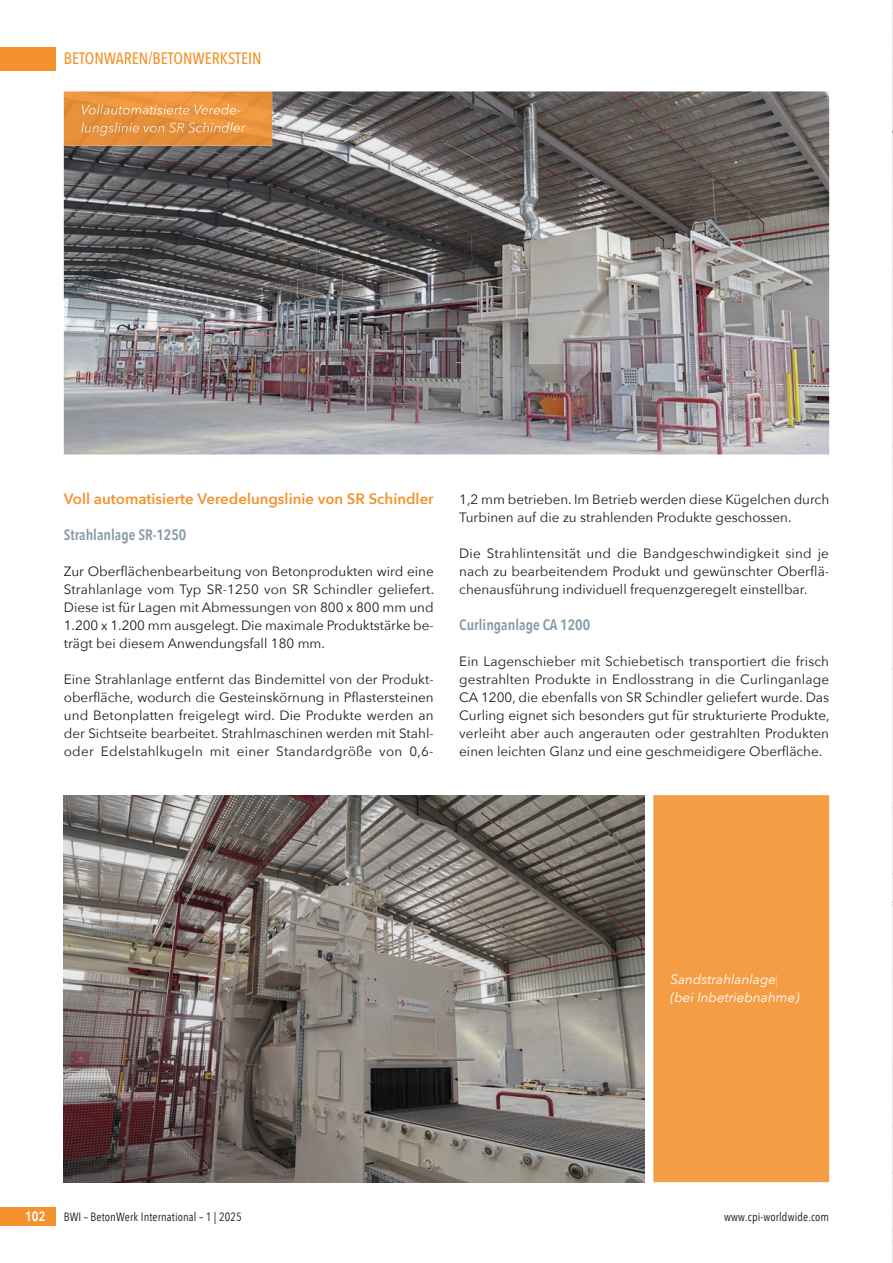
<style>
.page{position:relative;width:893px;height:1263px;background:#fff}
.page>*{position:absolute;margin:0;border:0;box-sizing:border-box;transform-origin:0 0}
.t1{font:500 16.5px "Avenir Next Condensed";color:#f3922e}
.t2{font:600 15px "Avenir Next";color:#f3922e}
.t3{font:600 15px "Avenir Next Condensed";color:#869aa6}
.t4{font:13.5px/18px "Avenir Next";color:#1d1d1b;text-align:justify}
.t5{font:italic 13.5px/18px "Avenir Next";color:#fff}
.t6{font:600 13.5px "Avenir Next Condensed";color:#fff}
.t7{font:12px "Avenir Next Condensed";letter-spacing:.01em;color:#1d1d1b}
</style>
<div class="page">
<div style="left:0;top:47px;width:55px;height:23px;background:#f3922e"></div>
<div style="left:0;top:1208px;width:55px;height:18px;background:#f3922e"></div>
<img style="left:64px;top:91px;width:765px;height:363px">
<div style="left:653px;top:795px;width:176px;height:387px;background:#f59d44"></div>
<div style="left:671px;top:974px;width:105px;height:14px;background:#f59d44"></div>
<div style="left:671px;top:992px;width:128px;height:13px;background:#f59d44"></div>
<img style="left:64px;top:91px;width:208px;height:55px">
<img style="left:82px;top:104px;width:159px;height:11px">
<img style="left:81px;top:122px;width:165px;height:14px">
<img style="left:64px;top:795px;width:580px;height:387px">
<img style="left:892px;top:1px;width:1px;height:1261px">
<p class="t1" style="left:64px;top:49px;width:199px">BETONWAREN/BETONWERKSTEIN</p>
<p class="t2" style="left:64px;top:486px;width:371px">Voll automatisierte Veredelungslinie von SR Schindler</p>
<p class="t3" style="left:64px;top:522px;width:124px">Strahlanlage SR-1250</p>
<p class="t4" style="left:64px;top:562px;width:372px">Zur Oberflächenbearbeitung von Betonprodukten wird eine Strahlanlage vom Typ SR-1250 von SR Schindler geliefert.<br>Diese ist für Lagen mit Abmessungen von 800 x 800 mm und 1.200 x 1.200 mm ausgelegt. Die maximale Produktstärke be&shy;trägt bei diesem Anwendungsfall 180 mm.</p>
<p class="t4" style="left:64px;top:670px;width:371px">Eine Strahlanlage entfernt das Bindemittel von der Produkt&shy;oberfläche, wodurch die Gesteinskörnung in Pflastersteinen und Betonplatten freigelegt wird. Die Produkte werden an der Sichtseite bearbeitet. Strahlmaschinen werden mit Stahl&shy;oder Edelstahlkugeln mit einer Standardgröße von 0,6-</p>
<p class="t4" style="left:459px;top:490px;width:371px">1,2 mm betrieben. Im Betrieb werden diese Kügelchen durch<br>Turbinen auf die zu strahlenden Produkte geschossen.</p>
<p class="t4" style="left:459px;top:544px;width:371px">Die Strahlintensität und die Bandgeschwindigkeit sind je nach zu bearbeitendem Produkt und gewünschter Oberflä&shy;chenausführung individuell frequenzgeregelt einstellbar.</p>
<p class="t3" style="left:459px;top:612px;width:132px">Curlinganlage CA 1200</p>
<p class="t4" style="left:459px;top:652px;width:372px">Ein Lagenschieber mit Schiebetisch transportiert die frisch gestrahlten Produkte in Endlosstrang in die Curlinganlage CA 1200, die ebenfalls von SR Schindler geliefert wurde. Das Curling eignet sich besonders gut für strukturierte Produkte, verleiht aber auch angerauten oder gestrahlten Produkten einen leichten Glanz und eine geschmeidigere Oberfläche.</p>
<p class="t5" style="left:670px;top:970px;width:130px">Sandstrahlanlage (bei Inbetriebnahme)</p>
<p class="t6" style="left:25px;top:1205px;width:22px">102</p>
<p class="t7" style="left:64px;top:1207px;width:180px">BWI – BetonWerk International – 1 | 2025</p>
<p class="t7" style="left:724px;top:1207px;width:107px">www.cpi-worldwide.com</p>
</div>
